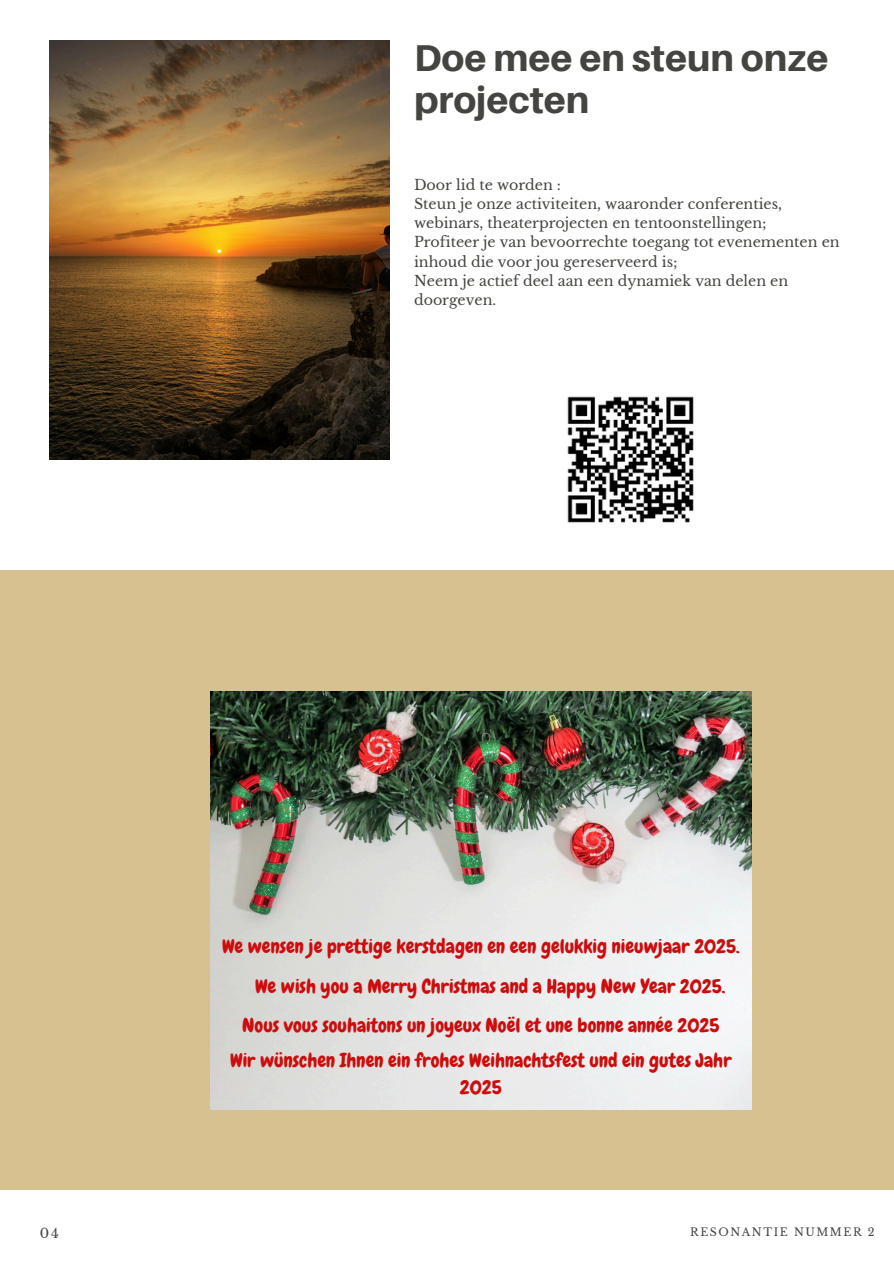
<style>
.page{position:relative;width:894px;height:1264px;background:#fff}
.page>*{position:absolute;margin:0;border:0;box-sizing:border-box;transform-origin:0 0}
.t1{font:800 37.35px/42.8px "Aileron";color:#444440}
.t2{font:19.5px/27px "Chewy";color:#cd0d0d;text-align:center}
.t3{font:14.25px/19.2px "Libre Baskerville";color:#444440}
.t4{font:13.2px "Libre Baskerville";color:#444440}
.t5{font:10.95px "Libre Baskerville";letter-spacing:.14em;color:#444440}
</style>
<div class="page">
<div style="left:0;top:570px;width:893px;height:619px;background:#d7c190"></div>
<img style="left:49px;top:41px;width:340px;height:418px">
<img style="left:567px;top:396px;width:127px;height:127px">
<img style="left:210px;top:691px;width:541px;height:418px">
<h3 class="t1" style="left:414px;top:35px;width:416px">Doe mee en steun onze projecten</h3>
<p class="t3" style="left:414px;top:175px;width:427px">Door lid te worden :<br>Steun je onze activiteiten, waaronder conferenties, webinars, theaterprojecten en tentoonstellingen;<br>Profiteer je van bevoorrechte toegang tot evenementen en inhoud die voor jou gereserveerd is;<br>Neem je actief deel aan een dynamiek van delen en doorgeven.</p>
<p class="t2" style="left:222px;top:932px;width:519px">We wensen je prettige kerstdagen en een gelukkig nieuwjaar 2025.</p>
<h2 class="t2" style="left:255px;top:972px;width:471px">We wish you a Merry Christmas and a Happy New Year 2025.</h2>
<p class="t2" style="left:242px;top:1012px;width:478px">Nous vous souhaitons un joyeux Noël et une bonne année 2025</p>
<h2 class="t2" style="left:230px;top:1047px;width:502px">Wir wünschen Ihnen ein frohes Weihnachtsfest und ein gutes Jahr<br>2025</h2>
<h1 class="t4" style="left:40px;top:1224px;width:21px">04</h1>
<p class="t5" style="left:690px;top:1225px;width:186px">RESONANTIE NUMMER 2</p>
</div>
